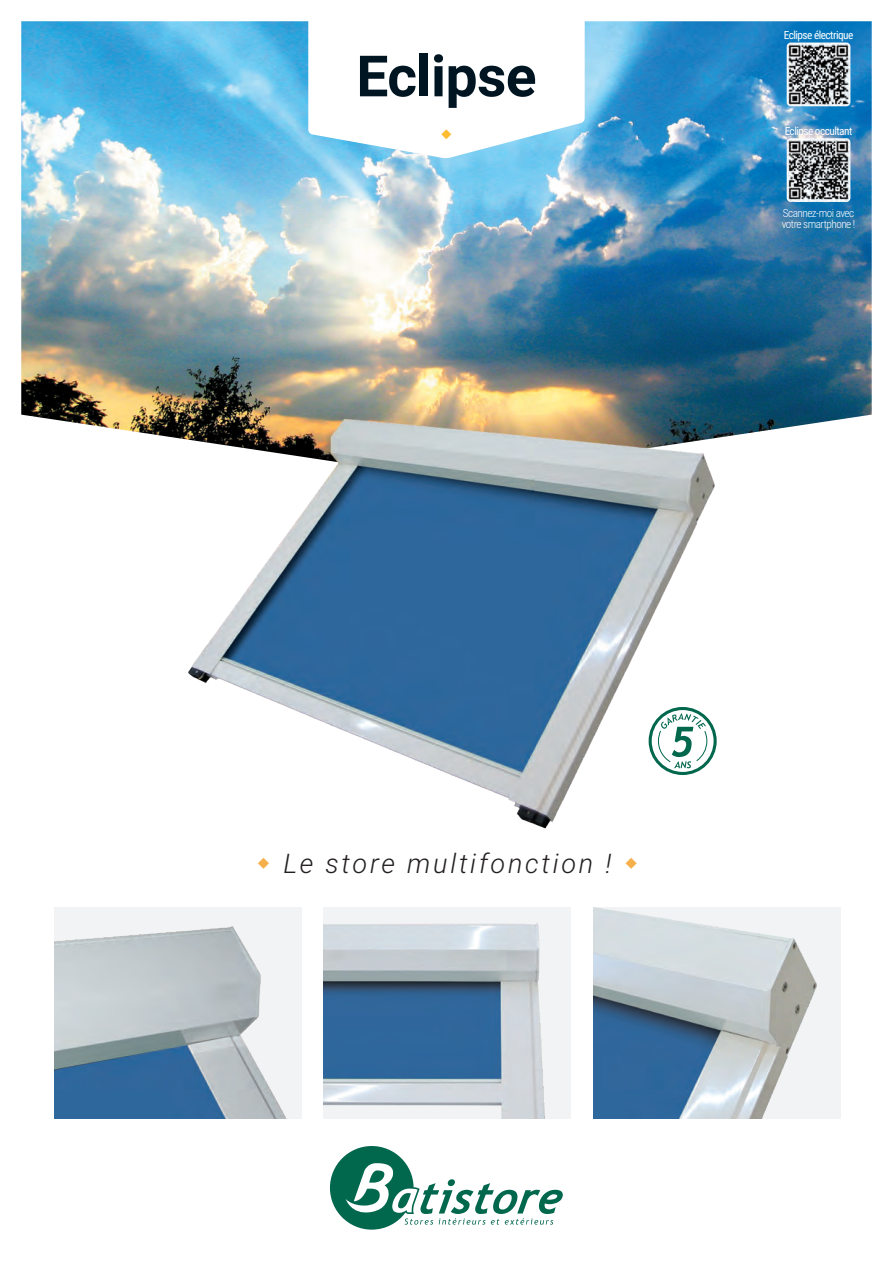
<style>
.page{position:relative;width:893px;height:1263px;background:#fff}
.page>*{position:absolute;margin:0;border:0;box-sizing:border-box;transform-origin:0 0}
.t1{font:700 57px "Roboto";letter-spacing:-.01em;color:#001522}
.t2{font:italic 300 27px "Roboto";letter-spacing:.1em;color:#231f20}
.t3{font:11.25px "Roboto Condensed";letter-spacing:-.045em;color:#fff}
.t4{font:300 11.25px/11.2px "Roboto Condensed";letter-spacing:-.045em;color:#fff}
</style>
<div class="page">
<img style="left:21px;top:21px;width:851px;height:416px">
<svg style="left:330px;top:1146px;width:233px;height:83px"></svg>
<img style="left:324px;top:907px;width:247px;height:212px">
<img style="left:593px;top:907px;width:247px;height:212px">
<img style="left:54px;top:907px;width:248px;height:212px">
<img style="left:166px;top:394px;width:561px;height:435px">
<img style="left:787px;top:43px;width:63px;height:63px">
<img style="left:787px;top:138px;width:63px;height:64px">
<svg style="left:308px;top:21px;width:277px;height:137px"></svg>
<h1 class="t1" style="left:356px;top:36px;width:182px">Eclipse</h1>
<p class="t3" style="left:784px;top:27px;width:71px">Eclipse électrique</p>
<p class="t3" style="left:785px;top:123px;width:69px">Eclipse occultant</p>
<p class="t4" style="left:782px;top:206px;width:75px">Scannez-moi avec votre smartphone !</p>
<h2 class="t2" style="left:283px;top:845px;width:330px">Le store multifonction !</h2>
</div>
